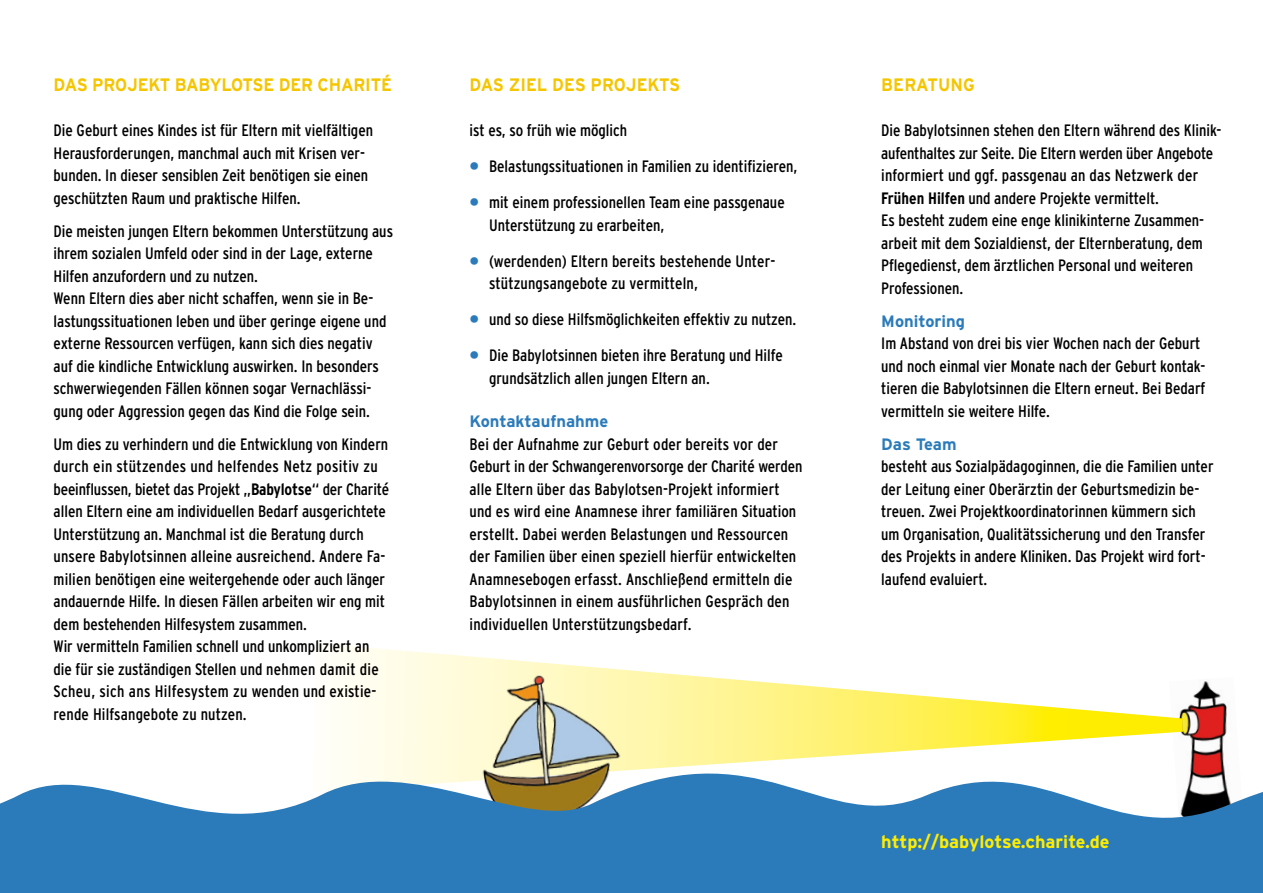
<style>
.page{position:relative;width:1263px;height:893px;background:#fff}
.page>*{position:absolute;margin:0;border:0;box-sizing:border-box;transform-origin:0 0}
.t1{font:700 18px "Interstate";letter-spacing:-.01em;color:#f5c500;scale:.93 1}
.t2{font:700 18px "Interstate";color:#ffed00}
.t3{font:700 18px "Interstate";letter-spacing:.01em;color:#f5c500;scale:.93 1}
.t4{font:condensed 16.5px/22.5px "Interstate";color:#000}
.t5{font:700 16.5px "Interstate";color:#2b7bbb}
.s1{font-weight:700}
.s2{font-weight:900;font-stretch:normal;color:#2b7bbb}
</style>
<div class="page">
<img style="left:1197px;top:681px;width:20px;height:12px">
<svg style="left:337px;top:645px;width:552px;height:48px"></svg>
<img style="left:476px;top:668px;width:149px;height:25px">
<svg style="left:0;top:693px;width:1263px;height:200px"></svg>
<p class="t1" style="left:54px;top:75px;width:365px">DAS PROJEKT BABYLOTSE DER CHARITÉ</p>
<p class="t4" style="left:54px;top:119px;width:321px">Die Geburt eines Kindes ist für Eltern mit vielfältigen Herausforderungen, manchmal auch mit Krisen ver&shy;bunden. In dieser sensiblen Zeit benötigen sie einen geschützten Raum und praktische Hilfen.</p>
<p class="t4" style="left:54px;top:219px;width:341px">Die meisten jungen Eltern bekommen Unterstützung aus ihrem sozialen Umfeld oder sind in der Lage, externe Hilfen anzufordern und zu nutzen.<br>Wenn Eltern dies aber nicht schaffen, wenn sie in Be&shy;lastungssituationen leben und über geringe eigene und externe Ressourcen verfügen, kann sich dies negativ auf die kindliche Entwicklung auswirken. In besonders schwerwiegenden Fällen können sogar Vernachlässi&shy;gung oder Aggression gegen das Kind die Folge sein.</p>
<p class="t4" style="left:54px;top:432px;width:337px">Um dies zu verhindern und die Entwicklung von Kindern durch ein stützendes und helfendes Netz positiv zu beeinflussen, bietet das Projekt „<span class="s1">Babylotse</span>“ der Charité allen Eltern eine am individuellen Bedarf ausgerichtete Unterstützung an. Manchmal ist die Beratung durch unsere Babylotsinnen alleine ausreichend. Andere Fa&shy;milien benötigen eine weitergehende oder auch länger andauernde Hilfe. In diesen Fällen arbeiten wir eng mit dem bestehenden Hilfesystem zusammen.<br>Wir vermitteln Familien schnell und unkompliziert an die für sie zuständigen Stellen und nehmen damit die Scheu, sich ans Hilfesystem zu wenden und existie&shy;rende Hilfsangebote zu nutzen.</p>
<p class="t1" style="left:469px;top:75px;width:228px">DAS ZIEL DES PROJEKTS</p>
<p class="t4" style="left:469px;top:119px;width:159px">ist es, so früh wie möglich</p>
<p class="t4" style="left:469px;top:155px;width:329px"><span class="s2">•</span> Belastungssituationen in Familien zu identifizieren,</p>
<p class="t4" style="left:489px;top:191px;width:297px;text-indent:-20px"><span class="s2">•</span> mit einem professionellen Team eine passgenaue<br>Unterstützung zu erarbeiten,</p>
<p class="t4" style="left:489px;top:249px;width:288px;text-indent:-20px"><span class="s2">•</span> (werdenden) Eltern bereits bestehende Unter&shy;stützungsangebote zu vermitteln,</p>
<p class="t4" style="left:469px;top:308px;width:328px"><span class="s2">•</span> und so diese Hilfsmöglichkeiten effektiv zu nutzen.</p>
<p class="t4" style="left:489px;top:344px;width:295px;text-indent:-20px"><span class="s2">•</span> Die Babylotsinnen bieten ihre Beratung und Hilfe grundsätzlich allen jungen Eltern an.</p>
<p class="t5" style="left:469px;top:412px;width:140px">Kontaktaufnahme</p>
<p class="t4" style="left:469px;top:432px;width:334px">Bei der Aufnahme zur Geburt oder bereits vor der Geburt in der Schwangerenvorsorge der Charité werden alle Eltern über das Babylotsen-Projekt informiert und es wird eine Anamnese ihrer familiären Situation erstellt. Dabei werden Belastungen und Ressourcen der Familien über einen speziell hierfür entwickelten Anamnesebogen erfasst. Anschließend ermitteln die Babylotsinnen in einem ausführlichen Gespräch den individuellen Unterstützungsbedarf.</p>
<p class="t3" style="left:881px;top:75px;width:102px">BERATUNG</p>
<p class="t4" style="left:881px;top:119px;width:342px">Die Babylotsinnen stehen den Eltern während des Klinik&shy;aufenthaltes zur Seite. Die Eltern werden über Angebote informiert und ggf. passgenau an das Netzwerk der <span class="s1">Frühen Hilfen</span> und andere Projekte vermittelt.<br>Es besteht zudem eine enge klinikinterne Zusammen&shy;arbeit mit dem Sozialdienst, der Elternberatung, dem Pflegedienst, dem ärztlichen Personal und weiteren Professionen.</p>
<p class="t5" style="left:881px;top:312px;width:85px">Monitoring</p>
<p class="t4" style="left:881px;top:332px;width:326px">Im Abstand von drei bis vier Wochen nach der Geburt und noch einmal vier Monate nach der Geburt kontak&shy;tieren die Babylotsinnen die Eltern erneut. Bei Bedarf vermitteln sie weitere Hilfe.</p>
<p class="t5" style="left:881px;top:435px;width:77px">Das Team</p>
<p class="t4" style="left:881px;top:455px;width:334px">besteht aus Sozialpädagoginnen, die die Familien unter der Leitung einer Oberärztin der Geburtsmedizin be&shy;treuen. Zwei Projektkoordinatorinnen kümmern sich um Organisation, Qualitätssicherung und den Transfer des Projekts in andere Kliniken. Das Projekt wird fort&shy;laufend evaluiert.</p>
<p class="t2" style="left:881px;top:831px;width:230px">http://babylotse.charite.de</p>
</div>
